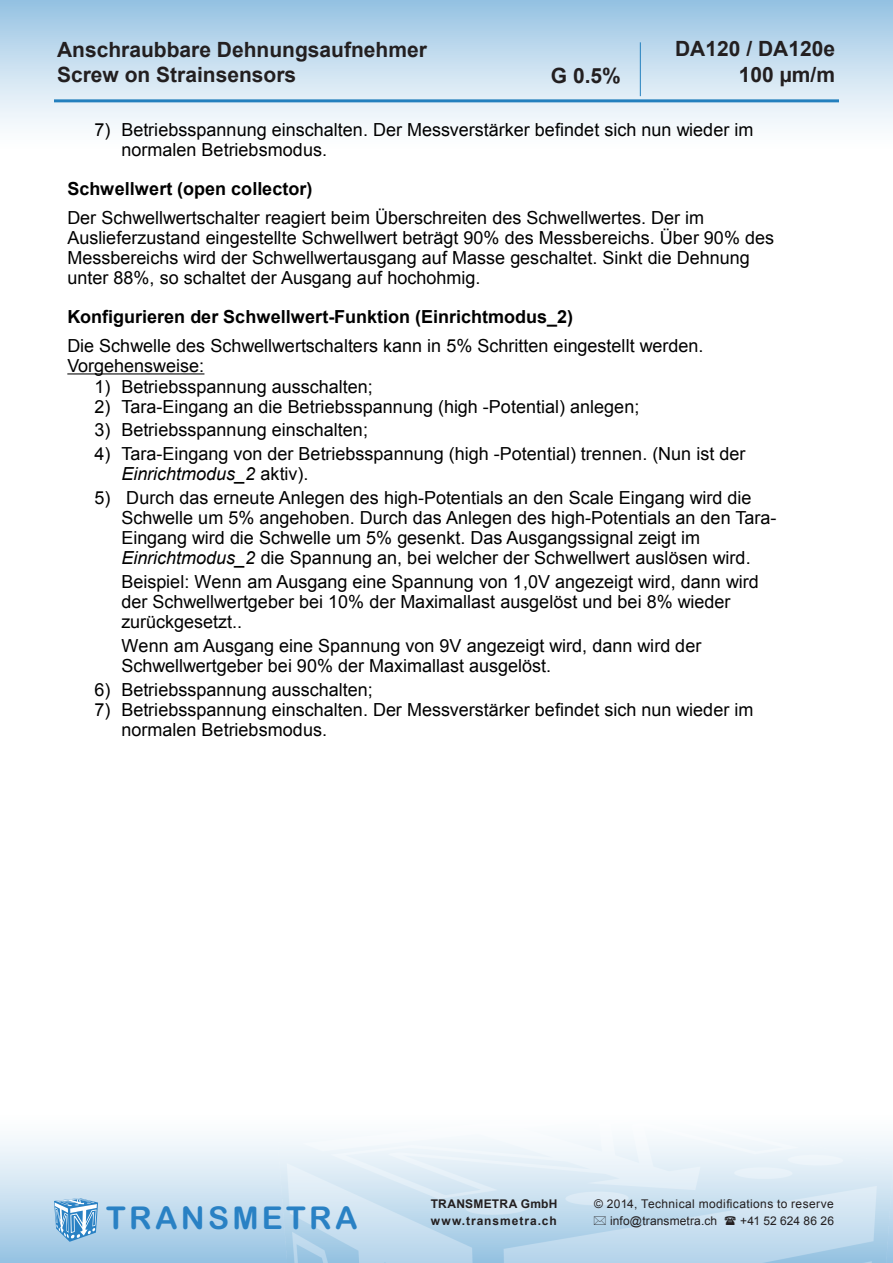
<style>
.page{position:relative;width:893px;height:1263px;background:#fff}
.page>*{position:absolute;margin:0;border:0;box-sizing:border-box;transform-origin:0 0}
.t1{font:31.5px "Arial Rounded MT Bold";letter-spacing:.105em;color:#2981c4}
.t2{font:700 21px "Arial";color:#231f20}
.t3{font:18px/20.2px "Arial";color:#000}
.t4{font:12px "Arial";letter-spacing:.025em;color:#231f20}
.t5{font:700 12px "Arial";letter-spacing:.065em;color:#231f20}
.t6{font:700 12px "Arial";letter-spacing:.02em;color:#231f20}
.t7{font:12px "Arial";letter-spacing:.005em;color:#231f20}
.s1{font-weight:700}
.s2{font-style:italic}
</style>
<div class="page">
<div style="left:0;top:1093px;width:893px;height:170px;background:linear-gradient(to bottom,#fff,#9dc6e4)"></div>
<img style="left:278px;top:1103px;width:615px;height:160px">
<div style="left:0;top:0;width:893px;height:170px;background:linear-gradient(to bottom,#9bc5e4,#fff)"></div>
<svg style="left:54px;top:1198px;width:44px;height:44px;background:#85b7dd"></svg>
<hr style="left:54px;top:99px;width:785px;height:3px;background:#2380be">
<hr style="left:640px;top:42px;width:1px;height:54px;background:#2380be">
<hr style="left:67px;top:373px;width:137px;height:1px;background:#000">
<svg style="left:594px;top:1216px;width:12px;height:9px"></svg>
<svg style="left:725px;top:1216px;width:11px;height:9px"></svg>
<p class="t2" style="left:57px;top:35px;width:371px">Anschraubbare Dehnungsaufnehmer</p>
<p class="t2" style="left:57px;top:60px;width:241px">Screw on Strainsensors</p>
<p class="t2" style="left:675px;top:35px;width:161px">DA120 / DA120e</p>
<p class="t2" style="left:551px;top:61px;width:72px">G 0.5%</p>
<p class="t2" style="left:739px;top:60px;width:98px">100 µm/m</p>
<p class="t3" style="left:121px;top:120px;width:634px;text-indent:-27px">7) Betriebsspannung einschalten. Der Messverstärker befindet sich nun wieder im normalen Betriebsmodus.</p>
<p class="t3" style="left:67px;top:174px;width:638px;line-height:29.2px"><span class="s1">Schwellwert (open collector)<br></span>Der Schwellwertschalter reagiert beim Überschreiten des Schwellwertes. Der im</p>
<p class="t3" style="left:67px;top:228px;width:708px">Auslieferzustand eingestellte Schwellwert beträgt 90% des Messbereichs. Über 90% des<br>Messbereichs wird der Schwellwertausgang auf Masse geschaltet. Sinkt die Dehnung unter 88%, so schaltet der Ausgang auf hochohmig.</p>
<p class="t3" style="left:67px;top:302px;width:638px;line-height:29.2px"><span class="s1">Konfigurieren der Schwellwert-Funktion (Einrichtmodus_2)<br></span>Die Schwelle des Schwellwertschalters kann in 5% Schritten eingestellt werden.</p>
<p class="t3" style="left:67px;top:356px;width:138px">Vorgehensweise:</p>
<p class="t3" style="left:94px;top:377px;width:280px">1) Betriebsspannung ausschalten;</p>
<p class="t3" style="left:94px;top:397px;width:546px">2) Tara-Eingang an die Betriebsspannung (high -Potential) anlegen;</p>
<p class="t3" style="left:94px;top:420px;width:275px">3) Betriebsspannung einschalten;</p>
<p class="t3" style="left:121px;top:444px;width:626px;text-indent:-27px">4) Tara-Eingang von der Betriebsspannung (high -Potential) trennen. (Nun ist der<br><span class="s2">Einrichtmodus_2</span> aktiv).</p>
<p class="t3" style="left:121px;top:488px;width:657px;text-indent:-27px">5) Durch das erneute Anlegen des high-Potentials an den Scale Eingang wird die Schwelle um 5% angehoben. Durch das Anlegen des high-Potentials an den Tara-Eingang wird die Schwelle um 5% gesenkt. Das Ausgangssignal zeigt im <span class="s2">Einrichtmodus_2</span> die Spannung an, bei welcher der Schwellwert auslösen wird.</p>
<p class="t3" style="left:121px;top:572px;width:639px">Beispiel: Wenn am Ausgang eine Spannung von 1,0V angezeigt wird, dann wird der Schwellwertgeber bei 10% der Maximallast ausgelöst und bei 8% wieder zurückgesetzt..</p>
<p class="t3" style="left:121px;top:636px;width:581px">Wenn am Ausgang eine Spannung von 9V angezeigt wird, dann wird der<br>Schwellwertgeber bei 90% der Maximallast ausgelöst.</p>
<p class="t3" style="left:94px;top:680px;width:280px">6) Betriebsspannung ausschalten;</p>
<p class="t3" style="left:121px;top:700px;width:634px;text-indent:-27px">7) Betriebsspannung einschalten. Der Messverstärker befindet sich nun wieder im normalen Betriebsmodus.</p>
<p class="t1" style="left:106px;top:1199px;width:253px">TRANSMETRA</p>
<p class="t6" style="left:431px;top:1196px;width:128px">TRANSMETRA GmbH</p>
<p class="t4" style="left:594px;top:1196px;width:241px">© 2014, Technical modifications to reserve</p>
<p class="t5" style="left:431px;top:1213px;width:127px">www.transmetra.ch</p>
<p class="t4" style="left:610px;top:1213px;width:109px">info@transmetra.ch</p>
<p class="t7" style="left:740px;top:1213px;width:95px">+41 52 624 86 26</p>
</div>
